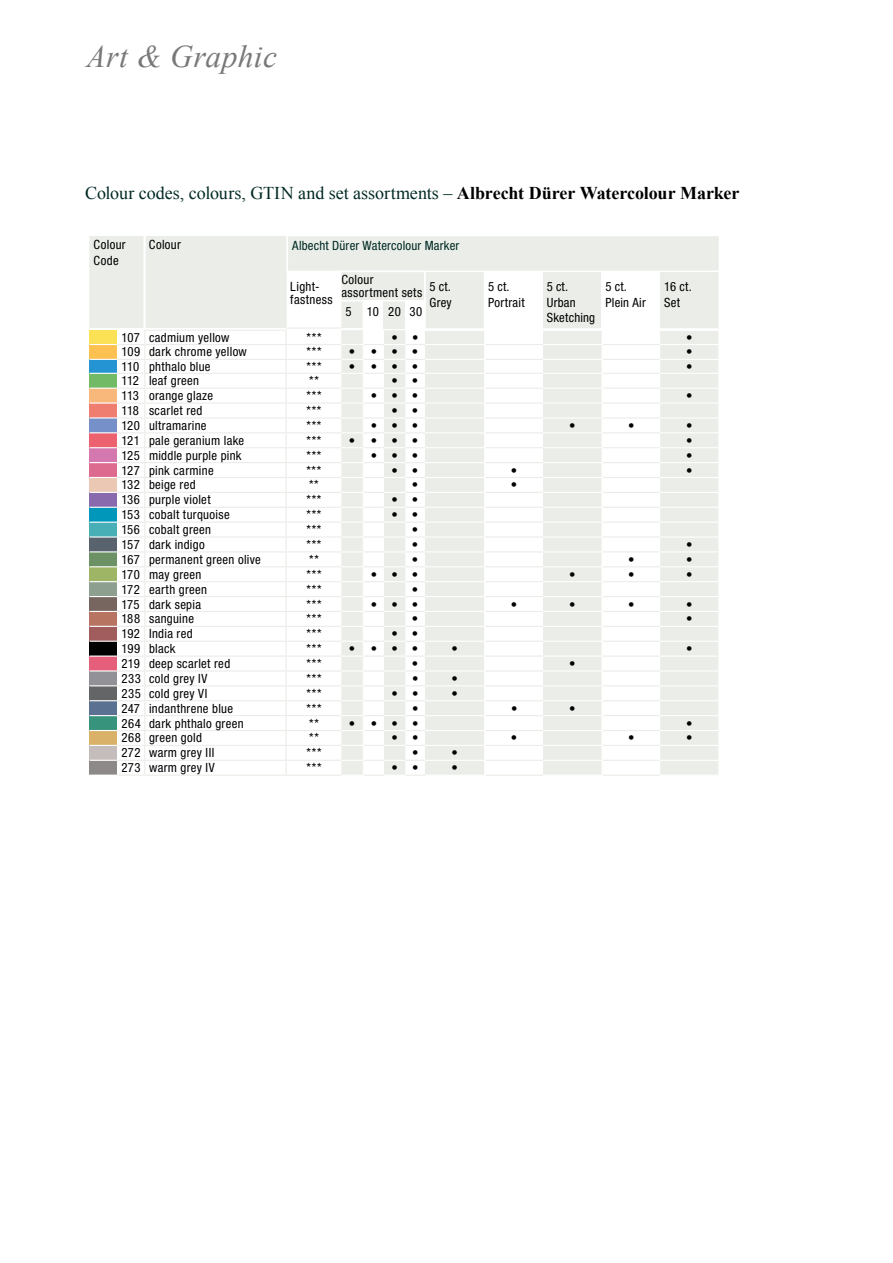
<style>
.page{position:relative;width:893px;height:1263px;background:#fff}
.page>*{position:absolute;margin:0;border:0;box-sizing:border-box;transform-origin:0 0}
.t1{font:italic 31.5px "Times New Roman";letter-spacing:.015em;color:#777877}
.t2{font:18px "Times New Roman";color:#002924}
.t3{font:condensed 12.75px/15.3px "Helvetica Neue LT Pro";letter-spacing:.025em;color:#000}
.t4{font:condensed 12.75px "Helvetica Neue LT Pro";letter-spacing:.015em;color:#002924}
.s1{font-weight:700;color:#000}
</style>
<div class="page">
<svg style="left:89px;top:236px;width:630px;height:540px"></svg>
<hr style="left:542px;top:272px;width:1px;height:56px;background:#fff">
<hr style="left:425px;top:328px;width:59px;height:3px;background:#fff">
<hr style="left:484px;top:328px;width:59px;height:3px;background:#fff">
<hr style="left:543px;top:328px;width:58px;height:3px;background:#fff">
<hr style="left:601px;top:328px;width:59px;height:3px;background:#fff">
<hr style="left:660px;top:328px;width:59px;height:3px;background:#fff">
<hr style="left:425px;top:272px;width:1px;height:56px;background:#fff">
<div style="left:287px;top:235px;width:432px;height:36px;background:#eaede8"></div>
<div style="left:287px;top:235px;width:433px;height:37px;border:2px solid #fff"></div>
<div style="left:341px;top:271px;width:84px;height:30px;background:#eaede8"></div>
<div style="left:340px;top:271px;width:85px;height:30px;border:2px solid #fff"></div>
<h1 class="t1" style="left:87px;top:34px;width:192px">Art &amp; Graphic</h1>
<h2 class="t2" style="left:85px;top:181px;width:656px">Colour codes, colours, GTIN and set assortments – <span class="s1">Albrecht Dürer Watercolour Marker</span></h2>
<p class="t4" style="left:292px;top:238px;width:169px">Albecht Dürer Watercolour Marker</p>
<p class="t3" style="left:341px;top:272px;width:82px;line-height:13.5px">Colour assortment sets</p>
<p class="t3" style="left:94px;top:237px;width:34px">Colour<br>Code</p>
<p class="t3" style="left:149px;top:237px;width:34px">Colour</p>
<p class="t3" style="left:290px;top:279px;width:44px;line-height:13.2px">Light&shy;fastness</p>
<p class="t3" style="left:429px;top:279px;width:24px">5 ct.<br>Grey</p>
<p class="t3" style="left:488px;top:279px;width:38px">5 ct.<br>Portrait</p>
<p class="t3" style="left:547px;top:279px;width:50px">5 ct.<br>Urban<br>Sketching</p>
<p class="t3" style="left:605px;top:279px;width:42px">5 ct.<br>Plein Air</p>
<p class="t3" style="left:664px;top:279px;width:29px">16 ct.<br>Set</p>
<p class="t3" style="left:346px;top:304px;width:78px">5 10 20 30</p>
<p class="t3" style="left:121px;top:330px;width:110px">107 cadmium yellow</p>
<p class="t3" style="left:306px;top:329px;width:17px">***</p>
<p class="t3" style="left:391px;top:329px;width:28px">• •</p>
<p class="t3" style="left:686px;top:329px;width:8px">•</p>
<p class="t3" style="left:121px;top:344px;width:127px">109 dark chrome yellow</p>
<p class="t3" style="left:306px;top:344px;width:17px">***</p>
<p class="t3" style="left:349px;top:344px;width:71px">••••</p>
<p class="t3" style="left:686px;top:344px;width:8px">•</p>
<p class="t3" style="left:121px;top:359px;width:91px">110 phthalo blue</p>
<p class="t3" style="left:306px;top:359px;width:17px">***</p>
<p class="t3" style="left:349px;top:359px;width:71px">••••</p>
<p class="t3" style="left:686px;top:359px;width:8px">•</p>
<p class="t3" style="left:121px;top:373px;width:79px">112 leaf green</p>
<p class="t3" style="left:309px;top:373px;width:11px">**</p>
<p class="t3" style="left:391px;top:373px;width:28px">• •</p>
<p class="t3" style="left:121px;top:388px;width:93px">113 orange glaze</p>
<p class="t3" style="left:306px;top:388px;width:17px">***</p>
<p class="t3" style="left:371px;top:388px;width:49px">•••</p>
<p class="t3" style="left:686px;top:388px;width:8px">•</p>
<p class="t3" style="left:121px;top:403px;width:83px">118 scarlet red</p>
<p class="t3" style="left:306px;top:403px;width:17px">***</p>
<p class="t3" style="left:391px;top:403px;width:28px">• •</p>
<p class="t3" style="left:121px;top:418px;width:87px">120 ultramarine</p>
<p class="t3" style="left:306px;top:418px;width:17px">***</p>
<p class="t3" style="left:371px;top:418px;width:49px">•••</p>
<p class="t3" style="left:569px;top:418px;width:8px">•</p>
<p class="t3" style="left:628px;top:418px;width:8px">•</p>
<p class="t3" style="left:686px;top:418px;width:8px">•</p>
<p class="t3" style="left:121px;top:432px;width:124px">121 pale geranium lake</p>
<p class="t3" style="left:306px;top:432px;width:17px">***</p>
<p class="t3" style="left:349px;top:432px;width:71px">••••</p>
<p class="t3" style="left:686px;top:432px;width:8px">•</p>
<p class="t3" style="left:121px;top:447px;width:122px">125 middle purple pink</p>
<p class="t3" style="left:306px;top:447px;width:17px">***</p>
<p class="t3" style="left:371px;top:447px;width:49px">•••</p>
<p class="t3" style="left:686px;top:447px;width:8px">•</p>
<p class="t3" style="left:121px;top:462px;width:94px">127 pink carmine</p>
<p class="t3" style="left:306px;top:462px;width:17px">***</p>
<p class="t3" style="left:391px;top:462px;width:28px">• •</p>
<p class="t3" style="left:511px;top:462px;width:8px">•</p>
<p class="t3" style="left:686px;top:462px;width:8px">•</p>
<p class="t3" style="left:121px;top:477px;width:76px">132 beige red</p>
<p class="t3" style="left:309px;top:477px;width:11px">**</p>
<p class="t3" style="left:412px;top:477px;width:8px">•</p>
<p class="t3" style="left:511px;top:477px;width:8px">•</p>
<p class="t3" style="left:121px;top:492px;width:91px">136 purple violet</p>
<p class="t3" style="left:306px;top:492px;width:17px">***</p>
<p class="t3" style="left:391px;top:492px;width:28px">• •</p>
<p class="t3" style="left:121px;top:507px;width:110px">153 cobalt turquoise</p>
<p class="t3" style="left:306px;top:507px;width:17px">***</p>
<p class="t3" style="left:391px;top:507px;width:28px">• •</p>
<p class="t3" style="left:121px;top:522px;width:91px">156 cobalt green</p>
<p class="t3" style="left:306px;top:522px;width:17px">***</p>
<p class="t3" style="left:412px;top:522px;width:8px">•</p>
<p class="t3" style="left:121px;top:537px;width:85px">157 dark indigo</p>
<p class="t3" style="left:306px;top:537px;width:17px">***</p>
<p class="t3" style="left:412px;top:537px;width:8px">•</p>
<p class="t3" style="left:686px;top:537px;width:8px">•</p>
<p class="t3" style="left:121px;top:552px;width:141px">167 permanent green olive</p>
<p class="t3" style="left:309px;top:552px;width:11px">**</p>
<p class="t3" style="left:412px;top:552px;width:8px">•</p>
<p class="t3" style="left:628px;top:552px;width:8px">•</p>
<p class="t3" style="left:686px;top:552px;width:8px">•</p>
<p class="t3" style="left:121px;top:566px;width:81px">170 may green</p>
<p class="t3" style="left:306px;top:566px;width:17px">***</p>
<p class="t3" style="left:371px;top:566px;width:49px">•••</p>
<p class="t3" style="left:569px;top:566px;width:8px">•</p>
<p class="t3" style="left:628px;top:566px;width:8px">•</p>
<p class="t3" style="left:686px;top:566px;width:8px">•</p>
<p class="t3" style="left:121px;top:581px;width:87px">172 earth green</p>
<p class="t3" style="left:306px;top:581px;width:17px">***</p>
<p class="t3" style="left:412px;top:581px;width:8px">•</p>
<p class="t3" style="left:121px;top:596px;width:81px">175 dark sepia</p>
<p class="t3" style="left:306px;top:596px;width:17px">***</p>
<p class="t3" style="left:371px;top:596px;width:49px">•••</p>
<p class="t3" style="left:511px;top:596px;width:8px">•</p>
<p class="t3" style="left:569px;top:596px;width:8px">•</p>
<p class="t3" style="left:628px;top:596px;width:8px">•</p>
<p class="t3" style="left:686px;top:596px;width:8px">•</p>
<p class="t3" style="left:121px;top:611px;width:74px">188 sanguine</p>
<p class="t3" style="left:306px;top:611px;width:17px">***</p>
<p class="t3" style="left:412px;top:611px;width:8px">•</p>
<p class="t3" style="left:686px;top:611px;width:8px">•</p>
<p class="t3" style="left:121px;top:626px;width:73px">192 India red</p>
<p class="t3" style="left:306px;top:626px;width:17px">***</p>
<p class="t3" style="left:391px;top:626px;width:28px">• •</p>
<p class="t3" style="left:121px;top:641px;width:56px">199 black</p>
<p class="t3" style="left:306px;top:641px;width:17px">***</p>
<p class="t3" style="left:349px;top:641px;width:71px">••••</p>
<p class="t3" style="left:451px;top:641px;width:8px">•</p>
<p class="t3" style="left:686px;top:641px;width:8px">•</p>
<p class="t3" style="left:121px;top:656px;width:110px">219 deep scarlet red</p>
<p class="t3" style="left:306px;top:656px;width:17px">***</p>
<p class="t3" style="left:412px;top:656px;width:8px">•</p>
<p class="t3" style="left:569px;top:656px;width:8px">•</p>
<p class="t3" style="left:121px;top:671px;width:88px">233 cold grey IV</p>
<p class="t3" style="left:306px;top:671px;width:17px">***</p>
<p class="t3" style="left:412px;top:671px;width:8px">•</p>
<p class="t3" style="left:451px;top:671px;width:8px">•</p>
<p class="t3" style="left:121px;top:685px;width:88px">235 cold grey VI</p>
<p class="t3" style="left:306px;top:685px;width:17px">***</p>
<p class="t3" style="left:391px;top:685px;width:28px">• •</p>
<p class="t3" style="left:451px;top:685px;width:8px">•</p>
<p class="t3" style="left:121px;top:700px;width:113px">247 indanthrene blue</p>
<p class="t3" style="left:306px;top:700px;width:17px">***</p>
<p class="t3" style="left:412px;top:700px;width:8px">•</p>
<p class="t3" style="left:511px;top:700px;width:8px">•</p>
<p class="t3" style="left:569px;top:700px;width:8px">•</p>
<p class="t3" style="left:121px;top:715px;width:124px">264 dark phthalo green</p>
<p class="t3" style="left:309px;top:715px;width:11px">**</p>
<p class="t3" style="left:349px;top:715px;width:71px">••••</p>
<p class="t3" style="left:686px;top:715px;width:8px">•</p>
<p class="t3" style="left:121px;top:730px;width:82px">268 green gold</p>
<p class="t3" style="left:309px;top:730px;width:11px">**</p>
<p class="t3" style="left:391px;top:730px;width:28px">• •</p>
<p class="t3" style="left:511px;top:730px;width:8px">•</p>
<p class="t3" style="left:628px;top:730px;width:8px">•</p>
<p class="t3" style="left:686px;top:730px;width:8px">•</p>
<p class="t3" style="left:121px;top:745px;width:95px">272 warm grey III</p>
<p class="t3" style="left:306px;top:745px;width:17px">***</p>
<p class="t3" style="left:412px;top:745px;width:8px">•</p>
<p class="t3" style="left:451px;top:745px;width:8px">•</p>
<p class="t3" style="left:121px;top:760px;width:95px">273 warm grey IV</p>
<p class="t3" style="left:306px;top:760px;width:17px">***</p>
<p class="t3" style="left:391px;top:760px;width:28px">• •</p>
<p class="t3" style="left:451px;top:760px;width:8px">•</p>
</div>
